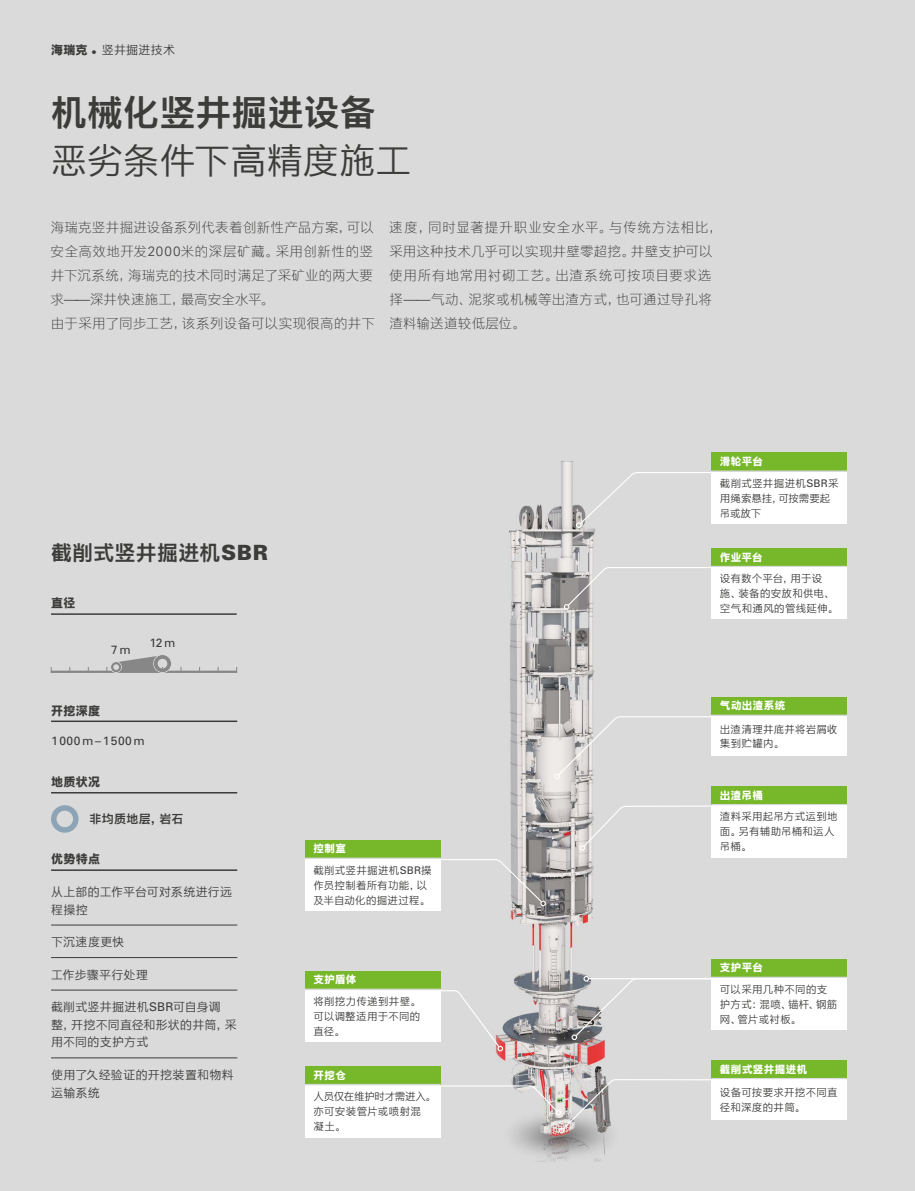
<style>
.page{position:relative;width:915px;height:1191px;background:#fff}
.page>*{position:absolute;margin:0;border:0;box-sizing:border-box;transform-origin:0 0}
.t1{font:36px "M Ying Hei PRC W4";letter-spacing:.005em;color:#3c3c3b}
.t2{font:36px "M Ying Hei PRC W7";color:#3c3c3b}
.t3{font:21px "M Ying Hei PRC W7";letter-spacing:.01em;color:#3c3c3b}
.t4{font:13.5px/23.9px "M Ying Hei PRC W3";letter-spacing:.025em;color:#3c3c3b}
.t5{font:12px/17.7px "M Ying Hei PRC W4";letter-spacing:.02em;color:#3c3c3b}
.t6{font:12px "M Ying Hei PRC W8";letter-spacing:.025em;color:#3c3c3b}
.t7{font:12px "Univers";letter-spacing:.09em;color:#3c3c3b}
.t8{font:12px "M Ying Hei PRC W7";letter-spacing:.03em;color:#3c3c3b}
.t9{font:12px "Univers";letter-spacing:.135em;color:#3c3c3b}
.t10{font:10.5px/14.9px "M Ying Hei PRC W4";letter-spacing:.02em;color:#3c3c3b}
.t11{font:10.5px "M Ying Hei PRC W8";letter-spacing:.045em;color:#fff}
.t12{font:10.5px/14.9px "M Ying Hei PRC W4";letter-spacing:-.005em;color:#3c3c3b}
.t13{font:10.5px/14.9px "M Ying Hei PRC W4";letter-spacing:-.01em;color:#3c3c3b}
.s1{font-family:"M Ying Hei PRC W8"}
.s2{font-family:"Univers";font-weight:300}
.s3{font-family:"Univers";font-weight:900}
.s4{font-family:"Univers"}
</style>
<div class="page">
<div style="left:0;top:0;width:914px;height:1191px;background:#dadada"></div>
<img style="left:398px;top:461px;width:319px;height:700px">
<hr style="left:51px;top:720px;width:186px;height:2px;background:#3c3c3b">
<hr style="left:51px;top:792px;width:186px;height:1px;background:#3c3c3b">
<hr style="left:51px;top:869px;width:186px;height:2px;background:#3c3c3b">
<hr style="left:51px;top:924px;width:186px;height:1px;background:#3c3c3b">
<hr style="left:51px;top:957px;width:186px;height:1px;background:#3c3c3b">
<hr style="left:51px;top:989px;width:186px;height:1px;background:#3c3c3b">
<hr style="left:51px;top:1057px;width:186px;height:1px;background:#3c3c3b">
<hr style="left:51px;top:613px;width:185px;height:2px;background:#3c3c3b">
<svg style="left:50px;top:804px;width:29px;height:29px"></svg>
<svg style="left:51px;top:805px;width:27px;height:27px"></svg>
<hr style="left:51px;top:670px;width:186px;height:3px;background:#878787">
<svg style="left:106px;top:655px;width:66px;height:18px"></svg>
<div style="left:711px;top:452px;width:135px;height:19px;background:#76b82a"></div>
<hr style="left:711px;top:470px;width:135px;height:2px;background:#dadada">
<svg style="left:575px;top:471px;width:272px;height:57px"></svg>
<div style="left:711px;top:1060px;width:135px;height:18px;background:#76b82a"></div>
<div style="left:711px;top:548px;width:135px;height:18px;background:#76b82a"></div>
<div style="left:711px;top:566px;width:135px;height:53px;background:#fff"></div>
<svg style="left:563px;top:566px;width:284px;height:43px"></svg>
<div style="left:711px;top:696px;width:135px;height:19px;background:#76b82a"></div>
<hr style="left:711px;top:714px;width:135px;height:2px;background:#dadada">
<svg style="left:554px;top:715px;width:293px;height:64px"></svg>
<svg style="left:440px;top:1078px;width:407px;height:55px"></svg>
<div style="left:305px;top:839px;width:135px;height:19px;background:#76b82a"></div>
<div style="left:305px;top:858px;width:135px;height:53px;background:#fff"></div>
<hr style="left:305px;top:857px;width:135px;height:2px;background:#dadada">
<svg style="left:440px;top:858px;width:105px;height:48px"></svg>
<div style="left:711px;top:786px;width:135px;height:18px;background:#76b82a"></div>
<div style="left:711px;top:804px;width:135px;height:53px;background:#fff"></div>
<svg style="left:579px;top:804px;width:268px;height:46px"></svg>
<div style="left:305px;top:1066px;width:135px;height:18px;background:#76b82a"></div>
<div style="left:305px;top:1084px;width:135px;height:53px;background:#fff"></div>
<hr style="left:305px;top:1084px;width:135px;height:1px;background:#dadada">
<svg style="left:398px;top:989px;width:105px;height:62px"></svg>
<div style="left:711px;top:958px;width:135px;height:19px;background:#76b82a"></div>
<svg style="left:571px;top:976px;width:276px;height:64px"></svg>
<div style="left:305px;top:970px;width:135px;height:19px;background:#76b82a"></div>
<div style="left:305px;top:989px;width:135px;height:53px;background:#fff"></div>
<hr style="left:305px;top:988px;width:135px;height:2px;background:#dadada">
<p class="t5" style="left:51px;top:40px;width:125px"><span class="s1">海瑞克</span> <sub>•</sub> 竖井掘进技术</p>
<h1 class="t2" style="left:51px;top:90px;width:326px">机械化竖井掘进设备</h1>
<h1 class="t1" style="left:51px;top:138px;width:362px">恶劣条件下高精度施工</h1>
<p class="t4" style="left:51px;top:215px;width:326px">海瑞克竖井掘进设备系列代表着创新性产品方案，可以安全高效地开发<span class="s2">2000</span>米的深层矿藏。采用创新性的竖井下沉系统，海瑞克的技术同时满足了采矿业的两大要求——深井快速施工，最高安全水平。<br>由于采用了同步工艺，该系列设备可以实现很高的井下</p>
<p class="t4" style="left:389px;top:215px;width:335px">速度，同时显著提升职业安全水平。与传统方法相比，采用这种技术几乎可以实现井壁零超挖。井壁支护可以使用所有地常用衬砌工艺。出渣系统可按项目要求选择——气动、泥浆或机械等出渣方式，也可通过导孔将渣料输送道较低层位。</p>
<h2 class="t3" style="left:51px;top:539px;width:218px">截削式竖井掘进机<span class="s3">SBR</span></h2>
<p class="t6" style="left:51px;top:596px;width:26px">直径</p>
<p class="t9" style="left:111px;top:642px;width:21px">7m</p>
<p class="t9" style="left:149px;top:635px;width:28px">12m</p>
<p class="t11" style="left:719px;top:455px;width:44px">滑轮平台</p>
<p class="t12" style="left:719px;top:476px;width:120px">截削式竖井掘进机<span class="s4">SBR</span>采用绳索悬挂，可按需要起吊或放下</p>
<p class="t11" style="left:719px;top:550px;width:44px">作业平台</p>
<p class="t10" style="left:719px;top:571px;width:120px">设有数个平台，用于设<br>施、装备的安放和供电、空气和通风的管线延伸。</p>
<p class="t6" style="left:51px;top:703px;width:50px">开挖深度</p>
<p class="t7" style="left:51px;top:733px;width:95px">1000m–1500m</p>
<p class="t6" style="left:51px;top:774px;width:50px">地质状况</p>
<p class="t8" style="left:89px;top:811px;width:96px">非均质地层，岩石</p>
<p class="t6" style="left:51px;top:852px;width:50px">优势特点</p>
<p class="t5" style="left:51px;top:882px;width:182px">从上部的工作平台可对系统进行远程操控</p>
<p class="t5" style="left:51px;top:933px;width:75px">下沉速度更快</p>
<p class="t5" style="left:51px;top:965px;width:98px">工作步骤平行处理</p>
<p class="t5" style="left:51px;top:998px;width:187px">截削式竖井掘进机<span class="s4">SBR</span>可自身调<br>整，开挖不同直径和形状的井筒，采用不同的支护方式</p>
<p class="t5" style="left:51px;top:1065px;width:184px">使用了久经验证的开挖装置和物料运输系统</p>
<p class="t11" style="left:313px;top:842px;width:34px">控制室</p>
<p class="t10" style="left:313px;top:863px;width:120px">截削式竖井掘进机<span class="s4">SBR</span>操作员控制着所有功能，以及半自动化的掘进过程。</p>
<p class="t11" style="left:313px;top:973px;width:44px">支护盾体</p>
<p class="t10" style="left:313px;top:993px;width:109px;text-align:justify">将削挖力传递到井壁。可以调整适用于不同的直径。</p>
<p class="t11" style="left:313px;top:1068px;width:34px">开挖仓</p>
<p class="t13" style="left:313px;top:1089px;width:124px">人员仅在维护时才需进入。亦可安装管片或喷射混<br>凝土。</p>
<p class="t11" style="left:719px;top:699px;width:67px">气动出渣系统</p>
<p class="t10" style="left:719px;top:721px;width:119px">出渣清理井底并将岩屑收集到贮罐内。</p>
<p class="t11" style="left:719px;top:788px;width:44px">出渣吊桶</p>
<p class="t10" style="left:719px;top:809px;width:119px">渣料采用起吊方式运到地面。另有辅助吊桶和运人吊桶。</p>
<p class="t11" style="left:719px;top:961px;width:44px">支护平台</p>
<p class="t10" style="left:719px;top:981px;width:119px">可以采用几种不同的支护方式：混喷、锚杆、钢筋网、管片或衬板。</p>
<p class="t11" style="left:719px;top:1062px;width:89px">截削式竖井掘进机</p>
<p class="t10" style="left:719px;top:1084px;width:119px">设备可按要求开挖不同直径和深度的井筒。</p>
</div>
